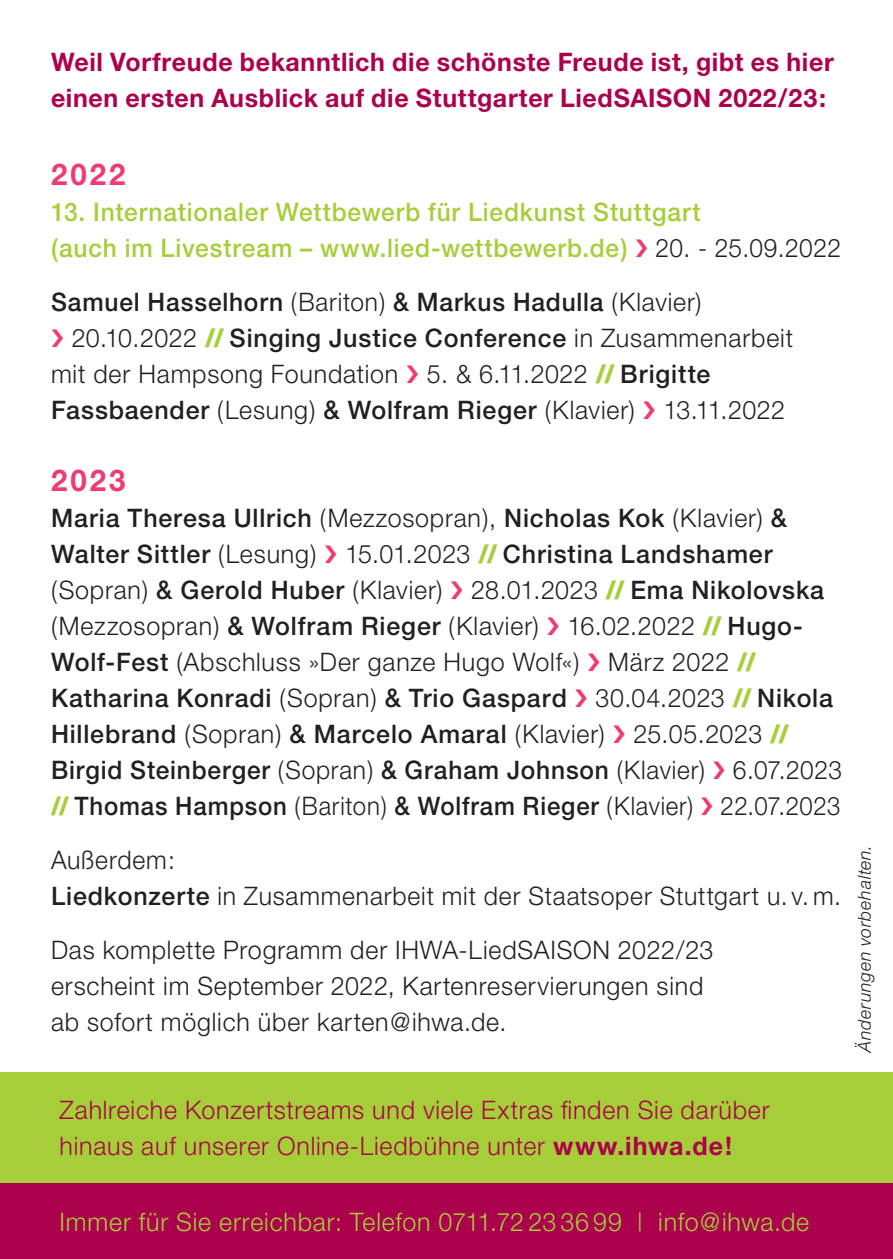
<style>
.page{position:relative;width:893px;height:1259px;background:#fff}
.page>*{position:absolute;margin:0;border:0;box-sizing:border-box;transform-origin:0 0}
.Copy{font:700 30px "Helvetica Neue";letter-spacing:.105em;color:#ef3b70}
.Copy-2{font:300 25.5px/36px "Helvetica Neue";letter-spacing:.035em;color:#231f20}
.Copy-3{font:700 25.5px/36px "Helvetica Neue";letter-spacing:.025em;color:#ac014c}
.Copy-4{font:500 25.5px/36px "Helvetica Neue";letter-spacing:.035em;color:#a6ce39;scale:.96 1}
.Copy-5{font:300 25.5px/36px "Helvetica Neue";letter-spacing:.035em;color:#ac014c}
.Copy-6{font:300 25.5px "Helvetica Neue";letter-spacing:.03em;color:#a6ce39}
.Copy-7{font:500 25.5px "Helvetica Neue";letter-spacing:.035em;color:#231f20;scale:.96 1}
.Copy-8{font:italic 300 18px "Helvetica Neue";letter-spacing:.04em;color:#231f20}
.s1{font-weight:300;color:#231f20}
.s2{font-weight:300}
.s3{font-weight:800;color:#a6ce39}
.s4{font-weight:500}
.s5{font-weight:700}
</style>
<div class="page">
<div style="left:0;top:1182px;width:893px;height:77px;background:#ac014c"></div>
<div style="left:0;top:1071px;width:893px;height:111px;background:#a6ce39"></div>
<p class="Copy-3" style="left:51px;top:43px;width:784px">Weil Vorfreude bekanntlich die schönste Freude ist, gibt es hier einen ersten Ausblick auf die Stuttgarter LiedSAISON 2022/23:</p>
<p class="Copy" style="left:51px;top:156px;width:76px">2022</p>
<p class="Copy-4" style="left:51px;top:194px;width:824px">13. Internationaler Wettbewerb für Liedkunst Stuttgart<br>(auch im Livestream – www.lied-wettbewerb.de) <span class="s1">20. - 25.09.2022</span></p>
<p class="Copy-7" style="left:51px;top:287px;width:679px">Samuel Hasselhorn <span class="s2">(Bariton)</span> &amp; Markus Hadulla <span class="s2">(Klavier)</span></p>
<p class="Copy-2" style="left:72px;top:319px;width:723px">20.10.2022 <span class="s3">//</span> <span class="s4">Singing Justice Conference</span> in Zusammenarbeit</p>
<p class="Copy-2" style="left:51px;top:355px;width:661px">mit der Hampsong Foundation 5. &amp; 6.11.2022 <span class="s3">//</span> <span class="s4">Brigitte</span></p>
<p class="Copy-2" style="left:51px;top:391px;width:736px"><span class="s4">Fassbaender</span> (Lesung) <span class="s4">&amp; Wolfram Rieger</span> (Klavier) 13.11.2022</p>
<p class="Copy" style="left:51px;top:462px;width:76px">2023</p>
<p class="Copy-2" style="left:51px;top:499px;width:792px"><span class="s4">Maria Theresa Ullrich</span> (Mezzosopran), <span class="s4">Nicholas Kok</span> (Klavier) <span class="s4">&amp; Walter Sittler</span> (Lesung) 15.01.2023 <span class="s3">//</span> <span class="s4">Christina Landshamer </span>(Sopran) <span class="s4">&amp; Gerold Huber</span> (Klavier) 28.01.2023 <span class="s3">//</span> <span class="s4">Ema Nikolovska </span>(Mezzosopran) <span class="s4">&amp; Wolfram Rieger</span> (Klavier) 16.02.2022 <span class="s3">//</span> <span class="s4">Hugo-Wolf-Fest</span> (Abschluss »Der ganze Hugo Wolf«) März 2022 <span class="s3">// </span><span class="s4">Katharina Konradi</span> (Sopran) <span class="s4">&amp; Trio Gaspard</span> 30.04.2023 <span class="s3">//</span> <span class="s4">Nikola Hillebrand</span> (Sopran) <span class="s4">&amp; Marcelo Amaral</span> (Klavier) 25.05.2023 <span class="s3">// </span><span class="s4">Birgid Steinberger</span> (Sopran) <span class="s4">&amp; Graham Johnson</span> (Klavier) 6.07.2023 <span class="s3">//</span> <span class="s4">Thomas Hampson</span> (Bariton) <span class="s4">&amp; Wolfram Rieger</span> (Klavier) 22.07.2023</p>
<p class="Copy-2" style="left:51px;top:841px;width:125px">Außerdem:</p>
<p class="Copy-2" style="left:51px;top:877px;width:791px"><span class="s4">Liedkonzerte</span> in Zusammenarbeit mit der Staatsoper Stuttgart u. v. m.</p>
<p class="Copy-2" style="left:51px;top:931px;width:664px">Das komplette Programm der IHWA-LiedSAISON 2022/23 erscheint im September 2022, Kartenreservierungen sind ab sofort möglich über karten@ihwa.de.</p>
<p class="Copy-8" style="left:854px;top:1051px;width:208px;rotate:-90deg">Änderungen vorbehalten.</p>
<p class="Copy-5" style="left:60px;top:1091px;width:712px">Zahlreiche Konzertstreams und viele Extras finden Sie darüber hinaus auf unserer Online-Liedbühne unter <span class="s5">www.ihwa.de!</span></p>
<p class="Copy-6" style="left:60px;top:1206px;width:751px">Immer für Sie erreichbar: Telefon 0711.72 23 36 99 | info@ihwa.de</p>
</div>
